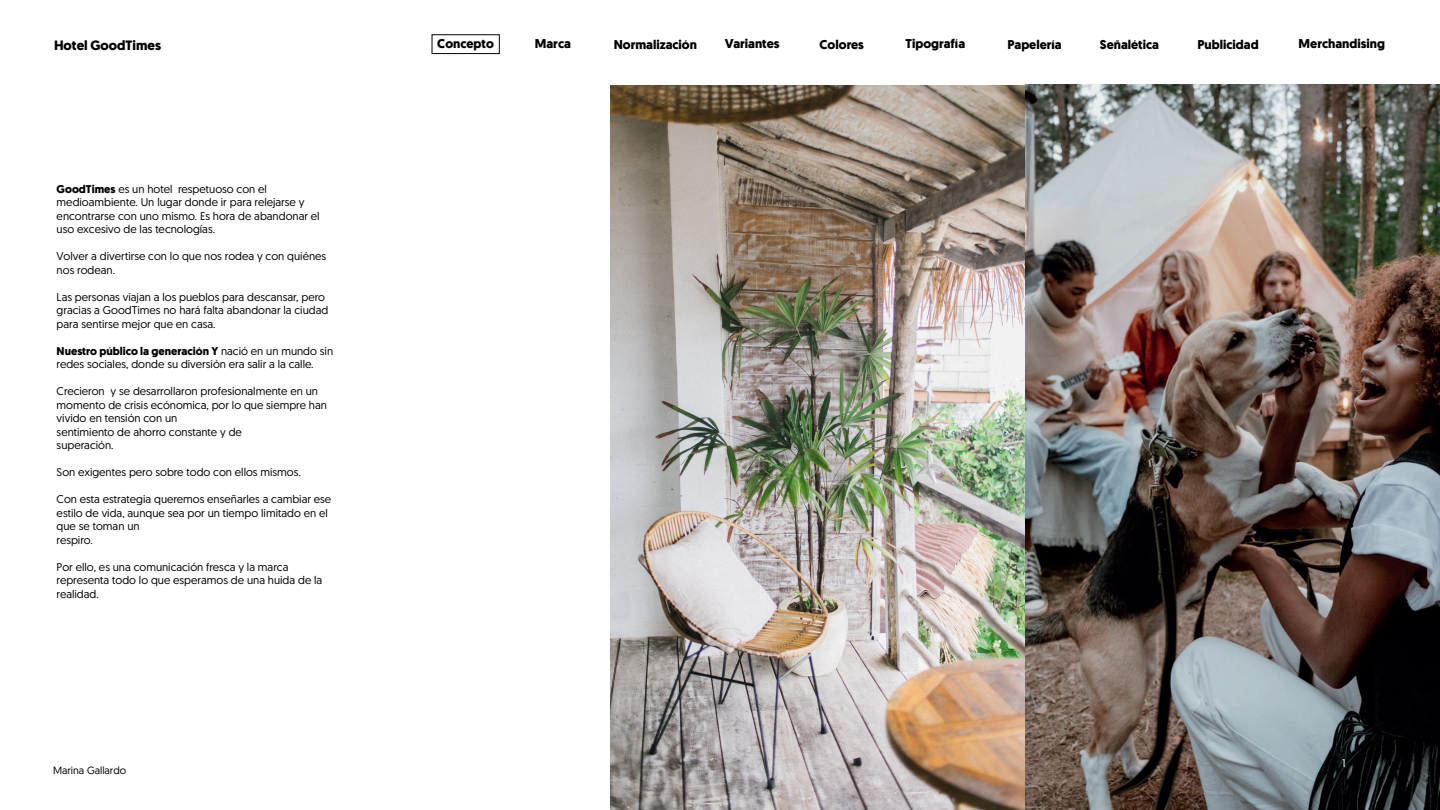
<style>
.page{position:relative;width:1440px;height:810px;background:#fff}
.page>*{position:absolute;margin:0;border:0;box-sizing:border-box;transform-origin:0 0}
.t1{font:700 13.5px "Geomanist";color:#000}
.t2{font:700 12.75px "Geomanist";color:#000}
.t3{font:11.25px/13.5px "Geomanist";color:#000}
.t4{font:11.25px "Geomanist";color:#fff}
.t5{font:10.5px "Geomanist";color:#000}
.s1{font-weight:700}
</style>
<div class="page">
<div style="left:432px;top:34px;width:68px;height:20px;border:1px solid #000"></div>
<img style="left:610px;top:85px;width:830px;height:725px">
<p class="t1" style="left:54px;top:36px;width:109px">Hotel GoodTimes</p>
<p class="t2" style="left:437px;top:35px;width:58px">Concepto</p>
<p class="t2" style="left:535px;top:35px;width:38px">Marca</p>
<p class="t2" style="left:614px;top:36px;width:85px">Normalización</p>
<p class="t2" style="left:725px;top:35px;width:56px">Variantes</p>
<p class="t2" style="left:820px;top:36px;width:46px">Colores</p>
<p class="t2" style="left:906px;top:35px;width:61px">Tipografía</p>
<p class="t2" style="left:1007px;top:36px;width:56px">Papelería</p>
<p class="t2" style="left:1100px;top:36px;width:61px">Señalética</p>
<p class="t2" style="left:1198px;top:36px;width:63px">Publicidad</p>
<p class="t2" style="left:1299px;top:35px;width:88px">Merchandising</p>
<p class="t3" style="left:57px;top:182px;width:265px"><span class="s1">GoodTimes</span> es un hotel respetuoso con el medioambiente. Un lugar donde ir para relejarse y encontrarse con uno mismo. Es hora de abandonar el uso excesivo de las tecnologías.</p>
<p class="t3" style="left:57px;top:249px;width:271px">Volver a divertirse con lo que nos rodea y con quiénes nos rodean.</p>
<p class="t3" style="left:57px;top:290px;width:273px">Las personas viajan a los pueblos para descansar, pero gracias a GoodTimes no hará falta abandonar la ciudad para sentirse mejor que en casa.</p>
<p class="t3" style="left:57px;top:344px;width:278px"><span class="s1">Nuestro público la generación Y</span> nació en un mundo sin redes sociales, donde su diversión era salir a la calle.</p>
<p class="t3" style="left:57px;top:384px;width:272px">Crecieron y se desarrollaron profesionalmente en un momento de crisis ecónomica, por lo que siempre han vivido en tensión con un</p>
<p class="t3" style="left:57px;top:425px;width:187px">sentimiento de ahorro constante y de</p>
<p class="t3" style="left:57px;top:438px;width:58px">superación.</p>
<p class="t3" style="left:57px;top:465px;width:246px">Son exigentes pero sobre todo con ellos mismos.</p>
<p class="t3" style="left:57px;top:492px;width:276px">Con esta estrategia queremos enseñarles a cambiar ese estilo de vida, aunque sea por un tiempo limitado en el que se toman un</p>
<p class="t3" style="left:57px;top:533px;width:38px">respiro.</p>
<p class="t3" style="left:57px;top:560px;width:267px">Por ello, es una comunicación fresca y la marca representa todo lo que esperamos de una huida de la realidad.</p>
<p class="t5" style="left:53px;top:763px;width:75px">Marina Gallardo</p>
<p class="t4" style="left:1342px;top:756px;width:5px">1</p>
</div>
